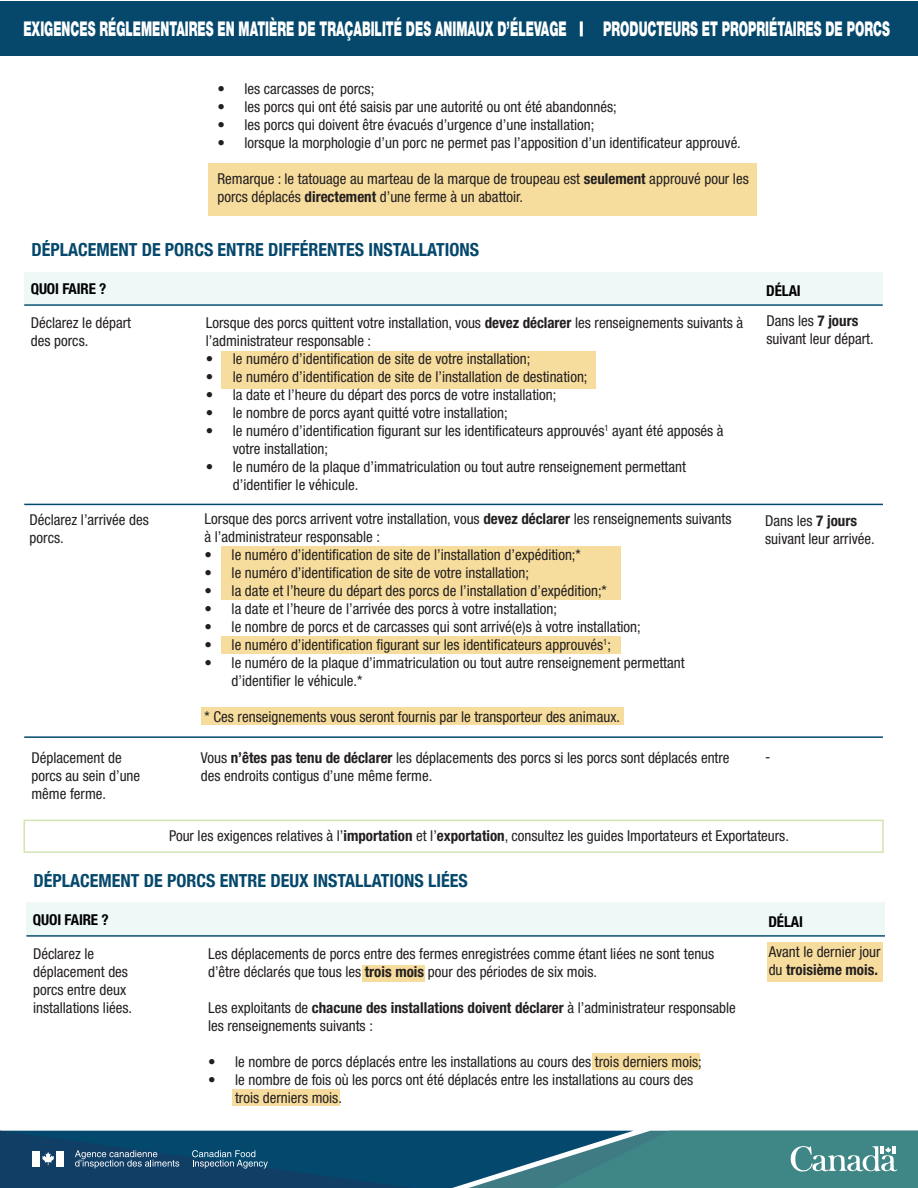
<style>
.page{position:relative;width:918px;height:1188px;background:#fff}
.page>*{position:absolute;margin:0;border:0;box-sizing:border-box;transform-origin:0 0}
.t1{font:900 20.4px "Helvetica Neue LT Std";color:#fff;scale:.58 1}
.t2{font:700 condensed 18px "Helvetica Neue";color:#05486c}
.t3{font:condensed 15px/18px "Helvetica Neue LT Std";color:#231f20}
.t4{font:700 condensed 15px "Helvetica Neue LT Std";letter-spacing:-.01em;color:#000}
.s1{font-weight:700}
</style>
<div class="page">
<div style="left:0;top:1px;width:918px;height:54px;background:#05486c"></div>
<hr style="left:580px;top:21px;width:3px;height:15px;background:#fff">
<div style="left:592px;top:1053px;width:107px;height:17px;background:#f7dd9d"></div>
<div style="left:232px;top:1089px;width:107px;height:16px;background:#f7dd9d"></div>
<div style="left:362px;top:965px;width:63px;height:17px;background:#f7dd9d"></div>
<div style="left:767px;top:942px;width:115px;height:40px;background:#f7dd9d"></div>
<div style="left:201px;top:708px;width:423px;height:17px;background:#f7dd9d"></div>
<div style="left:222px;top:351px;width:374px;height:37px;background:#f7dd9d"></div>
<svg style="left:0;top:1131px;width:918px;height:57px;background:#2a667c"></svg>
<div style="left:209px;top:163px;width:548px;height:53px;background:#f7dd9d"></div>
<div style="left:222px;top:636px;width:399px;height:17px;background:#f7dd9d"></div>
<div style="left:222px;top:546px;width:399px;height:54px;background:#f7dd9d"></div>
<hr style="left:24px;top:504px;width:859px;height:1px;background:#04486d">
<hr style="left:24px;top:304px;width:859px;height:2px;background:#04486d">
<div style="left:24px;top:272px;width:859px;height:33px;background:#edf8f7"></div>
<hr style="left:26px;top:935px;width:859px;height:2px;background:#04486d">
<div style="left:26px;top:903px;width:859px;height:33px;background:#edf8f7"></div>
<hr style="left:24px;top:736px;width:859px;height:2px;background:#04486d">
<h1 class="t1" style="left:23px;top:17px;width:939px">EXIGENCES RÉGLEMENTAIRES EN MATIÈRE DE TRAÇABILITÉ DES ANIMAUX D’ÉLEVAGE</h1>
<h1 class="t1" style="left:603px;top:17px;width:496px">PRODUCTEURS ET PROPRIÉTAIRES DE PORCS</h1>
<p class="t3" style="left:217px;top:80px;width:158px">• les carcasses de porcs;</p>
<p class="t3" style="left:217px;top:98px;width:401px">• les porcs qui ont été saisis par une autorité ou ont été abandonnés;</p>
<p class="t3" style="left:217px;top:116px;width:378px">• les porcs qui doivent être évacués d’urgence d’une installation;</p>
<p class="t3" style="left:217px;top:134px;width:525px">• lorsque la morphologie d’un porc ne permet pas l’apposition d’un identificateur approuvé.</p>
<p class="t3" style="left:217px;top:170px;width:533px">Remarque : le tatouage au marteau de la marque de troupeau est <span class="s1">seulement</span> approuvé pour les porcs déplacés <span class="s1">directement</span> d’une ferme à un abattoir.</p>
<p class="t2" style="left:31px;top:235px;width:449px">DÉPLACEMENT DE PORCS ENTRE DIFFÉRENTES INSTALLATIONS</p>
<p class="t4" style="left:31px;top:280px;width:77px">QUOI FAIRE ?</p>
<p class="t4" style="left:766px;top:282px;width:36px">DÉLAI</p>
<p class="t3" style="left:31px;top:314px;width:102px">Déclarez le départ des porcs.</p>
<p class="t3" style="left:206px;top:314px;width:539px">Lorsque des porcs quittent votre installation, vous <span class="s1">devez déclarer</span> les renseignements suivants à l’administrateur responsable :</p>
<p class="t3" style="left:206px;top:350px;width:326px">• le numéro d’identification de site de votre installation;</p>
<p class="t3" style="left:206px;top:368px;width:383px">• le numéro d’identification de site de l’installation de destination;</p>
<p class="t3" style="left:206px;top:386px;width:352px">• la date et l’heure du départ des porcs de votre installation;</p>
<p class="t3" style="left:206px;top:404px;width:303px">• le nombre de porcs ayant quitté votre installation;</p>
<p class="t3" style="left:233px;top:422px;width:492px;text-indent:-27px">• le numéro d’identification figurant sur les identificateurs approuvés<sup>1</sup> ayant été apposés à votre installation;</p>
<p class="t3" style="left:233px;top:458px;width:455px;text-indent:-27px">• le numéro de la plaque d’immatriculation ou tout autre renseignement permettant d’identifier le véhicule.</p>
<p class="t3" style="left:30px;top:510px;width:121px">Déclarez l’arrivée des porcs.</p>
<p class="t3" style="left:205px;top:510px;width:528px">Lorsque des porcs arrivent votre installation, vous <span class="s1">devez déclarer</span> les renseignements suivants à l’administrateur responsable :</p>
<p class="t3" style="left:205px;top:546px;width:378px">• le numéro d’identification de site de l’installation d’expédition;*</p>
<p class="t3" style="left:205px;top:564px;width:326px">• le numéro d’identification de site de votre installation;</p>
<p class="t3" style="left:205px;top:582px;width:404px">• la date et l’heure du départ des porcs de l’installation d’expédition;*</p>
<p class="t3" style="left:205px;top:600px;width:354px">• la date et l’heure de l’arrivée des porcs à votre installation;</p>
<p class="t3" style="left:205px;top:618px;width:438px">• le nombre de porcs et de carcasses qui sont arrivé(e)s à votre installation;</p>
<p class="t3" style="left:205px;top:636px;width:408px">• le numéro d’identification figurant sur les identificateurs approuvés<sup>1</sup>;</p>
<p class="t3" style="left:232px;top:654px;width:455px;text-indent:-27px">• le numéro de la plaque d’immatriculation ou tout autre renseignement permettant d’identifier le véhicule.*</p>
<p class="t3" style="left:205px;top:708px;width:417px">* Ces renseignements vous seront fournis par le transporteur des animaux.</p>
<p class="t3" style="left:767px;top:312px;width:109px">Dans les <span class="s1">7 jours </span>suivant leur départ.</p>
<p class="t3" style="left:765px;top:512px;width:111px">Dans les <span class="s1">7 jours </span>suivant leur arrivée.</p>
<p class="t3" style="left:31px;top:748px;width:110px">Déplacement de porcs au sein d’une même ferme.</p>
<p class="t3" style="left:201px;top:748px;width:530px">Vous <span class="s1">n’êtes pas tenu de déclarer</span> les déplacements des porcs si les porcs sont déplacés entre des endroits contigus d’une même ferme.</p>
<p class="t3" style="left:765px;top:748px;width:7px">-</p>
<p class="t3" style="left:169px;top:827px;width:621px">Pour les exigences relatives à l’<span class="s1">importation</span> et l’<span class="s1">exportation</span>, consultez les guides Importateurs et Exportateurs.</p>
<p class="t2" style="left:34px;top:866px;width:436px">DÉPLACEMENT DE PORCS ENTRE DEUX INSTALLATIONS LIÉES</p>
<p class="t4" style="left:33px;top:911px;width:77px">QUOI FAIRE ?</p>
<p class="t4" style="left:769px;top:913px;width:36px">DÉLAI</p>
<p class="t3" style="left:33px;top:945px;width:100px">Déclarez le déplacement des porcs entre deux installations liées.</p>
<p class="t3" style="left:208px;top:945px;width:508px">Les déplacements de porcs entre des fermes enregistrées comme étant liées ne sont tenus d’être déclarés que tous les <span class="s1">trois mois</span> pour des périodes de six mois.</p>
<p class="t3" style="left:208px;top:999px;width:529px">Les exploitants de <span class="s1">chacune des installations doivent déclarer</span> à l’administrateur responsable les renseignements suivants :</p>
<p class="t3" style="left:208px;top:1053px;width:495px">• le nombre de porcs déplacés entre les installations au cours des trois derniers mois;</p>
<p class="t3" style="left:235px;top:1071px;width:460px;text-indent:-27px">• le nombre de fois où les porcs ont été déplacés entre les installations au cours des trois derniers mois.</p>
<p class="t3" style="left:769px;top:943px;width:113px">Avant le dernier jour du <span class="s1">troisième mois.</span></p>
</div>
